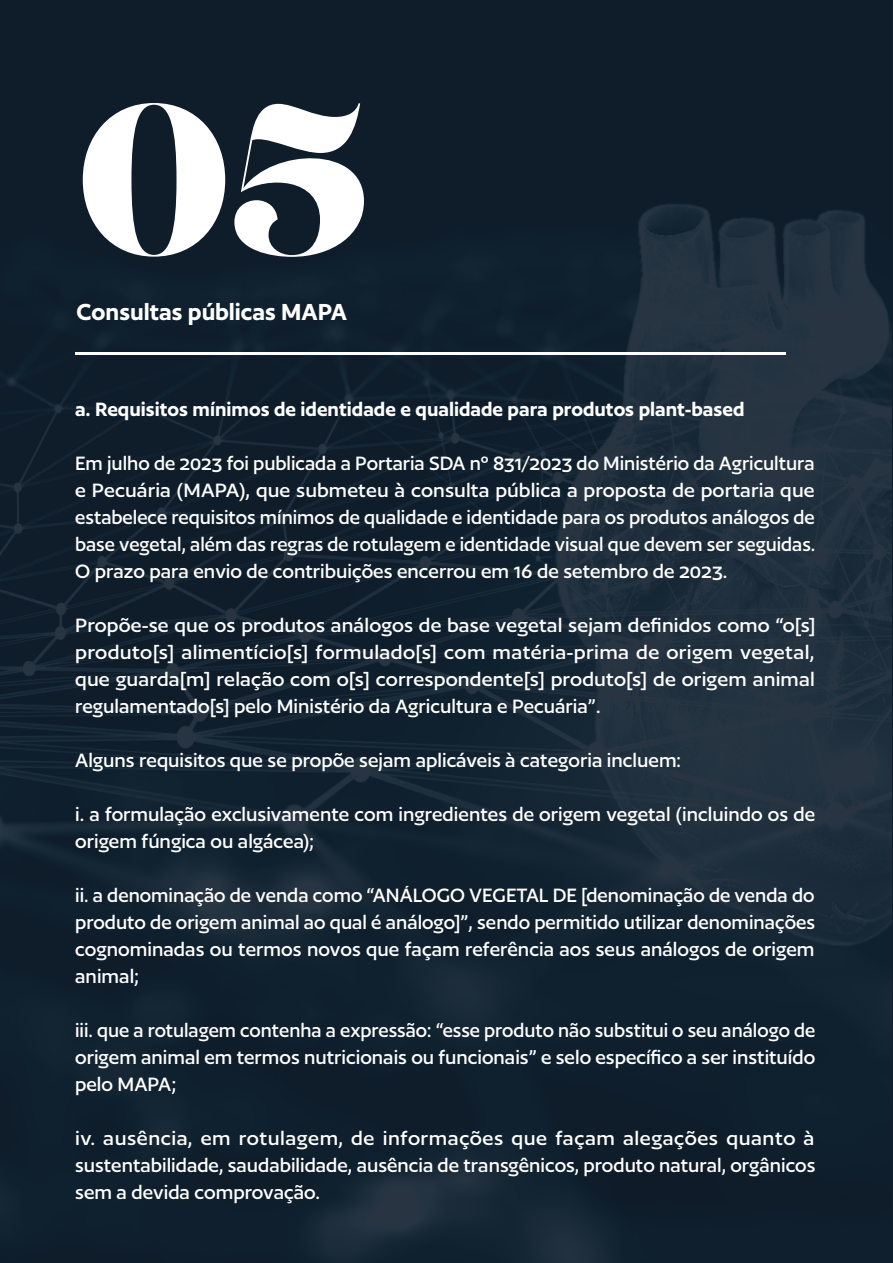
<style>
.page{position:relative;width:893px;height:1263px;background:#fff}
.page>*{position:absolute;margin:0;border:0;box-sizing:border-box;transform-origin:0 0}
.t1{font:214.5px "Lust Didone";color:#fff}
.t2{font:600 27px "Author";color:#fff}
.t3{font:500 22.5px/27px "Author";color:#fff;text-align:justify}
.t4{font:500 22.5px/27px "Author";color:#fff;text-align:justify;scale:1.05 1}
.t5{font:600 22.5px "Author";color:#fff}
</style>
<div class="page">
<img style="left:0;top:0;width:892px;height:1263px">
<hr style="left:75px;top:352px;width:711px;height:2px;background:#fff">
<h1 class="t1" style="left:77px;top:44px;width:298px">05</h1>
<p class="t2" style="left:77px;top:298px;width:272px">Consultas públicas MAPA</p>
<p class="t5" style="left:75px;top:398px;width:671px">a. Requisitos mínimos de identidade e qualidade para produtos plant-based</p>
<p class="t3" style="left:75px;top:450px;width:741px">Em julho de 2023 foi publicada a Portaria SDA nº 831/2023 do Ministério da Agricultura e Pecuária (MAPA), que submeteu à consulta pública a proposta de portaria que estabelece requisitos mínimos de qualidade e identidade para os produtos análogos de base vegetal, além das regras de rotulagem e identidade visual que devem ser seguidas.<br>O prazo para envio de contribuições encerrou em 16 de setembro de 2023.</p>
<p class="t3" style="left:75px;top:612px;width:742px">Propõe-se que os produtos análogos de base vegetal sejam definidos como “o[s] produto[s] alimentício[s] formulado[s] com matéria-prima de origem vegetal, que guarda[m] relação com o[s] correspondente[s] produto[s] de origem animal regulamentado[s] pelo Ministério da Agricultura e Pecuária”.</p>
<p class="t3" style="left:75px;top:747px;width:607px">Alguns requisitos que se propõe sejam aplicáveis à categoria incluem:</p>
<p class="t3" style="left:75px;top:801px;width:741px">i. a formulação exclusivamente com ingredientes de origem vegetal (incluindo os de origem fúngica ou algácea);</p>
<p class="t3" style="left:75px;top:882px;width:741px">ii. a denominação de venda como “ANÁLOGO VEGETAL DE [denominação de venda do produto de origem animal ao qual é análogo]”, sendo permitido utilizar denominações cognominadas ou termos novos que façam referência aos seus análogos de origem animal;</p>
<p class="t3" style="left:75px;top:1017px;width:742px">iii. que a rotulagem contenha a expressão: “esse produto não substitui o seu análogo de origem animal em termos nutricionais ou funcionais” e selo específico a ser instituído pelo MAPA;</p>
<p class="t4" style="left:75px;top:1125px;width:707px">iv. ausência, em rotulagem, de informações que façam alegações quanto à sustentabilidade, saudabilidade, ausência de transgênicos, produto natural, orgânicos sem a devida comprovação.</p>
</div>
